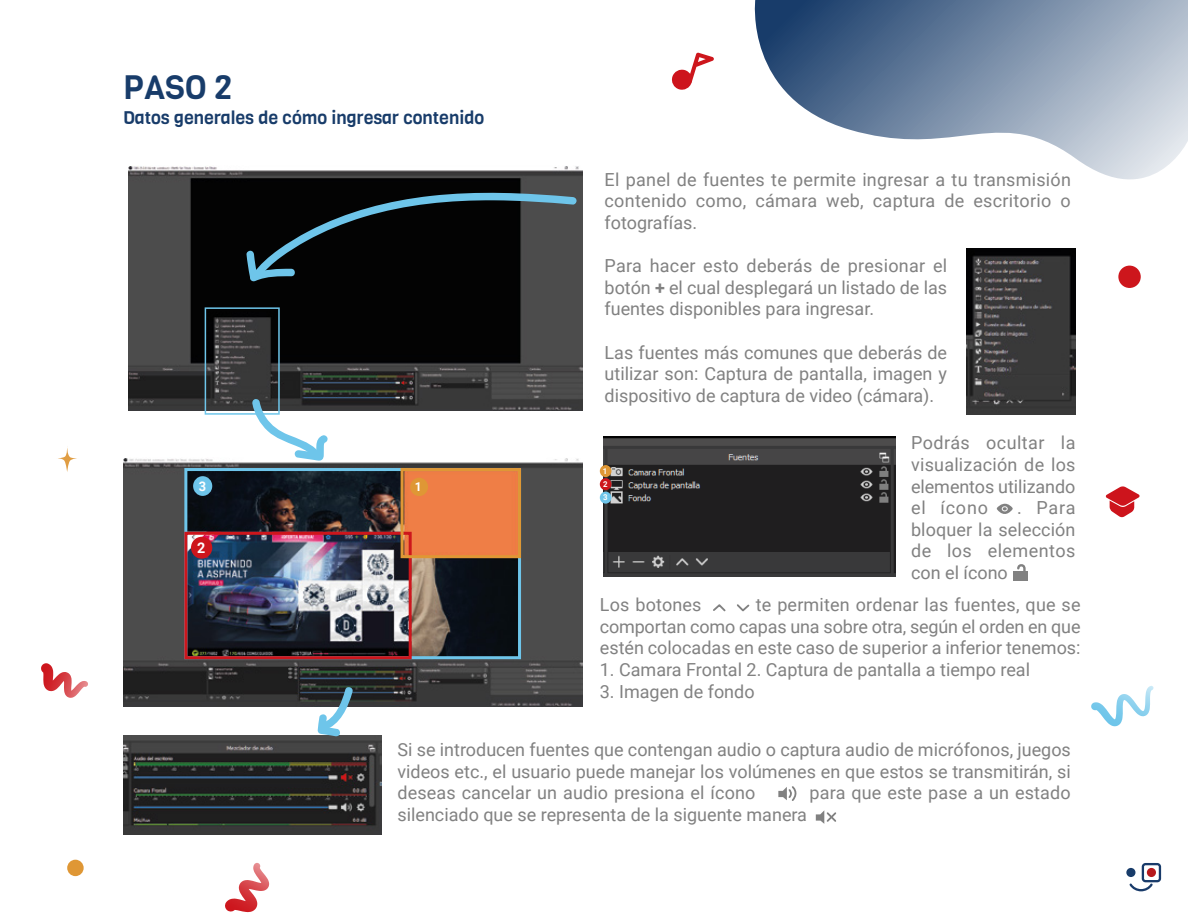
<style>
.page{position:relative;width:1188px;height:918px;background:#fff}
.page>*{position:absolute;margin:0;border:0;box-sizing:border-box;transform-origin:0 0}
.t1{font:33.3px "Viga";color:#183c6a}
.t2{font:18px/21.6px "Roboto";color:#818181;text-align:justify}
.t3{font:18px "Viga";color:#183c6a}
.t4{font:700 14.7px "Roboto";color:#fff}
.t5{font:700 13.2px "Roboto";color:#fff}
.t6{font:700 12.45px "Roboto";color:#fff}
.t7{font:700 8.1px/13px "Roboto";color:#fff}
.s1{font-weight:700}
</style>
<div class="page">
<div style="left:1126px;top:868px;width:9px;height:9px;background:#183c6a;border-radius:50%"></div>
<svg style="left:1129px;top:863px;width:32px;height:28px"></svg>
<svg style="left:58px;top:446px;width:19px;height:26px"></svg>
<svg style="left:754px;top:0;width:434px;height:180px"></svg>
<svg style="left:1106px;top:486px;width:34px;height:31px"></svg>
<div style="left:67px;top:860px;width:17px;height:16px;background:#df9735;border-radius:50%"></div>
<svg style="left:1091px;top:686px;width:63px;height:40px"></svg>
<svg style="left:41px;top:663px;width:47px;height:35px"></svg>
<svg style="left:225px;top:863px;width:44px;height:49px"></svg>
<div style="left:1118px;top:266px;width:23px;height:22px;background:#cd161c;border-radius:50%"></div>
<svg style="left:671px;top:52px;width:43px;height:38px"></svg>
<img style="left:123px;top:458px;width:460px;height:249px">
<img style="left:124px;top:736px;width:258px;height:98px">
<img style="left:603px;top:436px;width:292px;height:140px">
<img style="left:129px;top:166px;width:453px;height:245px">
<img style="left:966px;top:248px;width:109px;height:166px">
<div style="left:600px;top:465px;width:11px;height:12px;background:#df9735;border-radius:50%"></div>
<div style="left:600px;top:478px;width:11px;height:12px;background:#cd161c;border-radius:50%"></div>
<div style="left:191px;top:537px;width:21px;height:22px;background:#cd161c;border-radius:50%"></div>
<div style="left:600px;top:492px;width:11px;height:12px;background:#6ec5ea;border-radius:50%"></div>
<div style="left:193px;top:476px;width:19px;height:20px;background:#6ec5ea;border-radius:50%"></div>
<div style="left:184px;top:468px;width:337px;height:191px;border:3px solid #6ec5ea"></div>
<div style="left:184px;top:532px;width:228px;height:127px;border:3px solid #cd161c"></div>
<div style="left:401px;top:468px;width:120px;height:90px;border:3px solid #df9735"></div>
<div style="left:410px;top:478px;width:18px;height:18px;background:#df9735;border-radius:50%"></div>
<svg style="left:997px;top:503px;width:16px;height:11px"></svg>
<div style="left:1014px;top:572px;width:14px;height:9px;background:#818181"></div>
<svg style="left:1016px;top:564px;width:11px;height:8px"></svg>
<svg style="left:713px;top:604px;width:13px;height:8px"></svg>
<svg style="left:737px;top:604px;width:13px;height:8px"></svg>
<svg style="left:778px;top:786px;width:19px;height:15px"></svg>
<svg style="left:816px;top:810px;width:21px;height:14px"></svg>
<svg style="left:246px;top:191px;width:331px;height:91px"></svg>
<svg style="left:318px;top:685px;width:36px;height:52px"></svg>
<svg style="left:205px;top:307px;width:123px;height:154px"></svg>
<h1 class="t1" style="left:123px;top:66px;width:111px">PASO 2</h1>
<p class="t3" style="left:123px;top:106px;width:362px">Datos generales de cómo ingresar contenido</p>
<p class="t5" style="left:199px;top:477px;width:9px">3</p>
<p class="t6" style="left:415px;top:478px;width:8px">1</p>
<p class="t4" style="left:197px;top:537px;width:10px">2</p>
<p class="t2" style="left:605px;top:168px;width:468px">El panel de fuentes te permite ingresar a tu transmisión contenido como, cámara web, captura de escritorio o fotografías.</p>
<p class="t2" style="left:605px;top:254px;width:344px">Para hacer esto deberás de presionar el botón <span class="s1">+</span> el cual desplegará un listado de las fuentes disponibles para ingresar.</p>
<p class="t2" style="left:605px;top:341px;width:344px">Las fuentes más comunes que deberás de utilizar son: Captura de pantalla, imagen y dispositivo de captura de video (cámara).</p>
<p class="t7" style="left:603px;top:464px;width:6px">1<br>2</p>
<p class="t7" style="left:603px;top:491px;width:6px">3</p>
<p class="t2" style="left:911px;top:432px;width:166px">Podrás ocultar la visualización de los elementos utilizando el ícono</p>
<p class="t2" style="left:911px;top:496px;width:166px;text-indent:106px">. Para bloquer la selección de los elementos con el ícono</p>
<p class="t2" style="left:600px;top:593px;width:482px;text-indent:156px">te permiten ordenar las fuentes, que se comportan como capas una sobre otra, según el orden en que estén colocadas en este caso de superior a inferior tenemos:</p>
<p class="t2" style="left:600px;top:658px;width:432px">1. Camara Frontal 2. Captura de pantalla a tiempo real</p>
<p class="t2" style="left:600px;top:680px;width:156px">3. Imagen de fondo</p>
<p class="t2" style="left:600px;top:593px;width:103px">Los botones</p>
<p class="t2" style="left:397px;top:738px;width:675px">Si se introducen fuentes que contengan audio o captura audio de micrófonos, juegos videos etc., el usuario puede manejar los volúmenes en que estos se transmitirán, si deseas cancelar un audio presiona el ícono</p>
<p class="t2" style="left:810px;top:781px;width:263px">para que este pase a un estado</p>
<p class="t2" style="left:397px;top:803px;width:411px">silenciado que se representa de la siguente manera</p>
</div>
